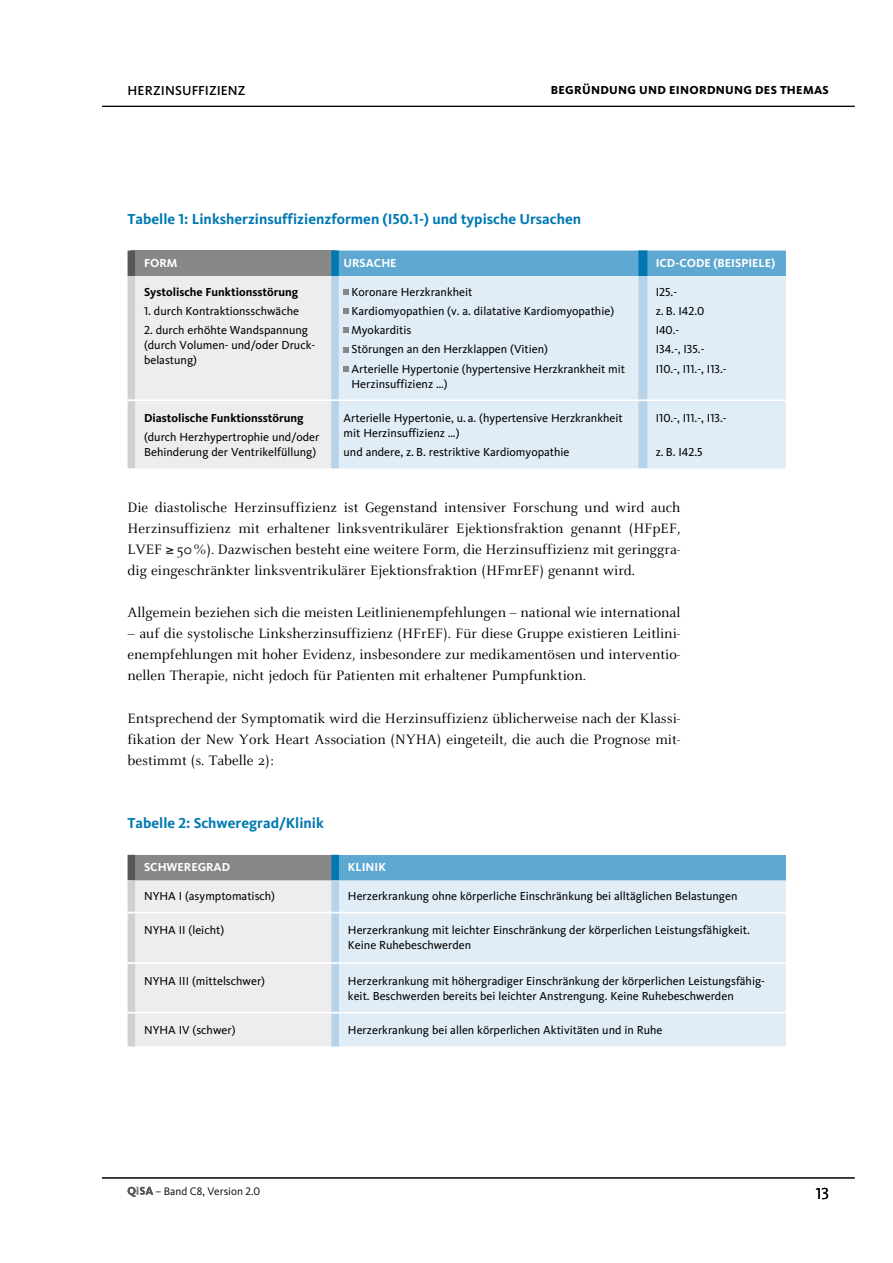
<style>
.page{position:relative;width:893px;height:1263px;background:#fff}
.page>*{position:absolute;margin:0;border:0;box-sizing:border-box;transform-origin:0 0}
.t1{font:16.5px "Kievit Regular SC";color:#000}
.P_-_1_Fließtext{font:15px/21px "Celeste";color:#000;text-align:justify}
.H2_-_2_Zwischenhead-klein_PANTONE_Vorwor{font:700 15px "Kievit";color:#0079b2}
.t2{font:13.5px "Kievit Medium SC";letter-spacing:.005em;color:#000}
.P_-_5_TAB_Lauftxt{font:12px/15px "Kievit";color:#000}
.P_-_5_TAB_Lauftxt-2{font:700 12px "Kievit";color:#000}
.P_-_5_TAB_Überschrift{font:700 12px "Kievit";color:#fff}
.t3{font:800 12px "Kievit";letter-spacing:.025em;color:#000}
.t4{font:11.25px "Kievit";color:#000}
.s1{font-family:"Kievit Bold SC";font-weight:400}
.s2{font-family:"Kievit Book SC"}
.s3{font-family:"Kievit Regular SC"}
</style>
<div class="page">
<hr style="left:102px;top:106px;width:753px;height:1px;background:#000">
<hr style="left:102px;top:1177px;width:753px;height:1px;background:#000">
<svg style="left:128px;top:1187px;width:25px;height:10px"></svg>
<div style="left:128px;top:250px;width:7px;height:26px;background:#575756"></div>
<div style="left:128px;top:276px;width:7px;height:124px;background:#d0d0d0"></div>
<div style="left:128px;top:401px;width:7px;height:67px;background:#d0d0d0"></div>
<svg style="left:131px;top:250px;width:655px;height:219px;background:#d4e2eb"></svg>
<div style="left:131px;top:855px;width:204px;height:25px;background:#878787"></div>
<div style="left:335px;top:855px;width:451px;height:25px;background:#5ea8d1"></div>
<div style="left:135px;top:880px;width:196px;height:166px;background:#ededed"></div>
<div style="left:339px;top:880px;width:447px;height:166px;background:#e0ecf6"></div>
<div style="left:128px;top:855px;width:7px;height:25px;background:#575756"></div>
<div style="left:128px;top:880px;width:7px;height:32px;background:#d0d0d0"></div>
<div style="left:128px;top:913px;width:7px;height:49px;background:#d0d0d0"></div>
<div style="left:128px;top:964px;width:7px;height:48px;background:#d0d0d0"></div>
<div style="left:128px;top:1013px;width:7px;height:33px;background:#d0d0d0"></div>
<div style="left:331px;top:855px;width:8px;height:25px;background:#0079b2"></div>
<div style="left:331px;top:880px;width:8px;height:32px;background:#b6d3e9"></div>
<div style="left:331px;top:913px;width:8px;height:49px;background:#b6d3e9"></div>
<div style="left:331px;top:964px;width:8px;height:48px;background:#b6d3e9"></div>
<div style="left:331px;top:1013px;width:8px;height:33px;background:#b6d3e9"></div>
<hr style="left:128px;top:912px;width:207px;height:1px;background:#fff">
<hr style="left:335px;top:912px;width:451px;height:1px;background:#fff">
<hr style="left:128px;top:962px;width:207px;height:2px;background:#fff">
<hr style="left:335px;top:962px;width:451px;height:2px;background:#fff">
<hr style="left:128px;top:1012px;width:207px;height:1px;background:#fff">
<hr style="left:335px;top:1012px;width:451px;height:1px;background:#fff">
<p class="t2" style="left:128px;top:82px;width:120px">HERZINSUFFIZIENZ</p>
<p class="t3" style="left:551px;top:83px;width:280px">BEGRÜNDUNG UND EINORDNUNG DES THEMAS</p>
<h2 class="H2_-_2_Zwischenhead-klein_PANTONE_Vorwor" style="left:128px;top:210px;width:455px">Tabelle <span class="s1">1</span>: Linksherzinsuffizienzformen (I<span class="s1">50.1</span>-) und typische Ursachen</h2>
<p class="P_-_5_TAB_Überschrift" style="left:144px;top:255px;width:35px">FORM</p>
<p class="P_-_5_TAB_Überschrift" style="left:344px;top:255px;width:55px">URSACHE</p>
<p class="P_-_5_TAB_Überschrift" style="left:656px;top:255px;width:121px">ICD-CODE (BEISPIELE)</p>
<p class="P_-_5_TAB_Lauftxt-2" style="left:144px;top:284px;width:156px">Systolische Funktionsstörung</p>
<p class="P_-_5_TAB_Lauftxt" style="left:144px;top:303px;width:156px"><span class="s2">1</span>. durch Kontraktionsschwäche</p>
<p class="P_-_5_TAB_Lauftxt" style="left:144px;top:322px;width:173px"><span class="s2">2</span>. durch erhöhte Wandspannung (durch Volumen- und/oder Druck&shy;belastung)</p>
<p class="P_-_5_TAB_Lauftxt" style="left:352px;top:284px;width:122px">Koronare Herzkrankheit</p>
<p class="P_-_5_TAB_Lauftxt" style="left:352px;top:303px;width:264px">Kardiomyopathien (v. a. dilatative Kardiomyopathie)</p>
<p class="P_-_5_TAB_Lauftxt" style="left:352px;top:322px;width:61px">Myokarditis</p>
<p class="P_-_5_TAB_Lauftxt" style="left:352px;top:342px;width:198px">Störungen an den Herzklappen (Vitien)</p>
<p class="P_-_5_TAB_Lauftxt" style="left:352px;top:361px;width:275px">Arterielle Hypertonie (hypertensive Herzkrankheit mit<br>Herzinsuffizienz …)</p>
<p class="P_-_5_TAB_Lauftxt" style="left:656px;top:284px;width:23px">I<span class="s2">25</span>.-</p>
<p class="P_-_5_TAB_Lauftxt" style="left:656px;top:303px;width:50px">z. B. I<span class="s2">42.0</span></p>
<p class="P_-_5_TAB_Lauftxt" style="left:656px;top:322px;width:25px">I<span class="s2">40</span>.-</p>
<p class="P_-_5_TAB_Lauftxt" style="left:656px;top:342px;width:50px">I<span class="s2">34</span>.-, I<span class="s2">35</span>.-</p>
<p class="P_-_5_TAB_Lauftxt" style="left:656px;top:361px;width:73px">I<span class="s2">10</span>.-, I<span class="s2">11</span>.-, I<span class="s2">13</span>.-</p>
<p class="P_-_5_TAB_Lauftxt-2" style="left:144px;top:411px;width:161px">Diastolische Funktionsstörung</p>
<p class="P_-_5_TAB_Lauftxt" style="left:144px;top:430px;width:177px">(durch Herzhypertrophie und/oder<br>Behinderung der Ventrikelfüllung)</p>
<p class="P_-_5_TAB_Lauftxt" style="left:344px;top:410px;width:281px">Arterielle Hypertonie, u. a. (hypertensive Herzkrankheit mit Herzinsuffizienz …)</p>
<p class="P_-_5_TAB_Lauftxt" style="left:344px;top:445px;width:227px">und andere, z. B. restriktive Kardiomyopathie</p>
<p class="P_-_5_TAB_Lauftxt" style="left:656px;top:410px;width:73px">I<span class="s2">10</span>.-, I<span class="s2">11</span>.-, I<span class="s2">13</span>.-</p>
<p class="P_-_5_TAB_Lauftxt" style="left:656px;top:445px;width:48px">z. B. I<span class="s2">42.5</span></p>
<p class="P_-_1_Fließtext" style="left:128px;top:497px;width:554px">Die diastolische Herzinsuffizienz ist Gegenstand intensiver Forschung und wird auch Herzinsuffizienz mit erhaltener linksventrikulärer Ejektionsfraktion genannt (HFpEF, LVEF ≥ 50%). Dazwischen besteht eine weitere Form, die Herzinsuffizienz mit geringgra&shy;dig eingeschränkter linksventrikulärer Ejektionsfraktion (HFmrEF) genannt wird.</p>
<p class="P_-_1_Fließtext" style="left:128px;top:603px;width:554px">Allgemein beziehen sich die meisten Leitlinienempfehlungen – national wie international</p>
<p class="P_-_1_Fließtext" style="left:128px;top:624px;width:554px">– auf die systolische Linksherzinsuffizienz (HFrEF). Für diese Gruppe existieren Leitlini&shy;enempfehlungen mit hoher Evidenz, insbesondere zur medikamentösen und interventio&shy;nellen Therapie, nicht jedoch für Patienten mit erhaltener Pumpfunktion.</p>
<p class="P_-_1_Fließtext" style="left:128px;top:708px;width:554px">Entsprechend der Symptomatik wird die Herzinsuffizienz üblicherweise nach der Klassi&shy;fikation der New York Heart Association (NYHA) eingeteilt, die auch die Prognose mit&shy;bestimmt (s. Tabelle 2):</p>
<h2 class="H2_-_2_Zwischenhead-klein_PANTONE_Vorwor" style="left:128px;top:814px;width:198px">Tabelle <span class="s1">2</span>: Schweregrad/Klinik</h2>
<p class="P_-_5_TAB_Überschrift" style="left:144px;top:860px;width:88px">SCHWEREGRAD</p>
<p class="P_-_5_TAB_Überschrift" style="left:348px;top:860px;width:39px">KLINIK</p>
<p class="P_-_5_TAB_Lauftxt" style="left:144px;top:888px;width:133px">NYHA I (asymptomatisch)</p>
<p class="P_-_5_TAB_Lauftxt" style="left:348px;top:888px;width:391px">Herzerkrankung ohne körperliche Einschränkung bei alltäglichen Belastungen</p>
<p class="P_-_5_TAB_Lauftxt" style="left:144px;top:923px;width:82px">NYHA II (leicht)</p>
<p class="P_-_5_TAB_Lauftxt" style="left:348px;top:923px;width:403px">Herzerkrankung mit leichter Einschränkung der körperlichen Leistungsfähigkeit.<br>Keine Ruhebeschwerden</p>
<p class="P_-_5_TAB_Lauftxt" style="left:144px;top:973px;width:123px">NYHA III (mittelschwer)</p>
<p class="P_-_5_TAB_Lauftxt" style="left:348px;top:973px;width:419px">Herzerkrankung mit höhergradiger Einschränkung der körperlichen Leistungsfähig&shy;keit. Beschwerden bereits bei leichter Anstrengung. Keine Ruhebeschwerden</p>
<p class="P_-_5_TAB_Lauftxt" style="left:144px;top:1023px;width:93px">NYHA IV (schwer)</p>
<p class="P_-_5_TAB_Lauftxt" style="left:348px;top:1023px;width:316px">Herzerkrankung bei allen körperlichen Aktivitäten und in Ruhe</p>
<p class="t4" style="left:155px;top:1184px;width:106px">– Band C<span class="s3">8</span>, Version <span class="s3">2.0</span></p>
<h1 class="t1" style="left:816px;top:1183px;width:15px">13</h1>
</div>
